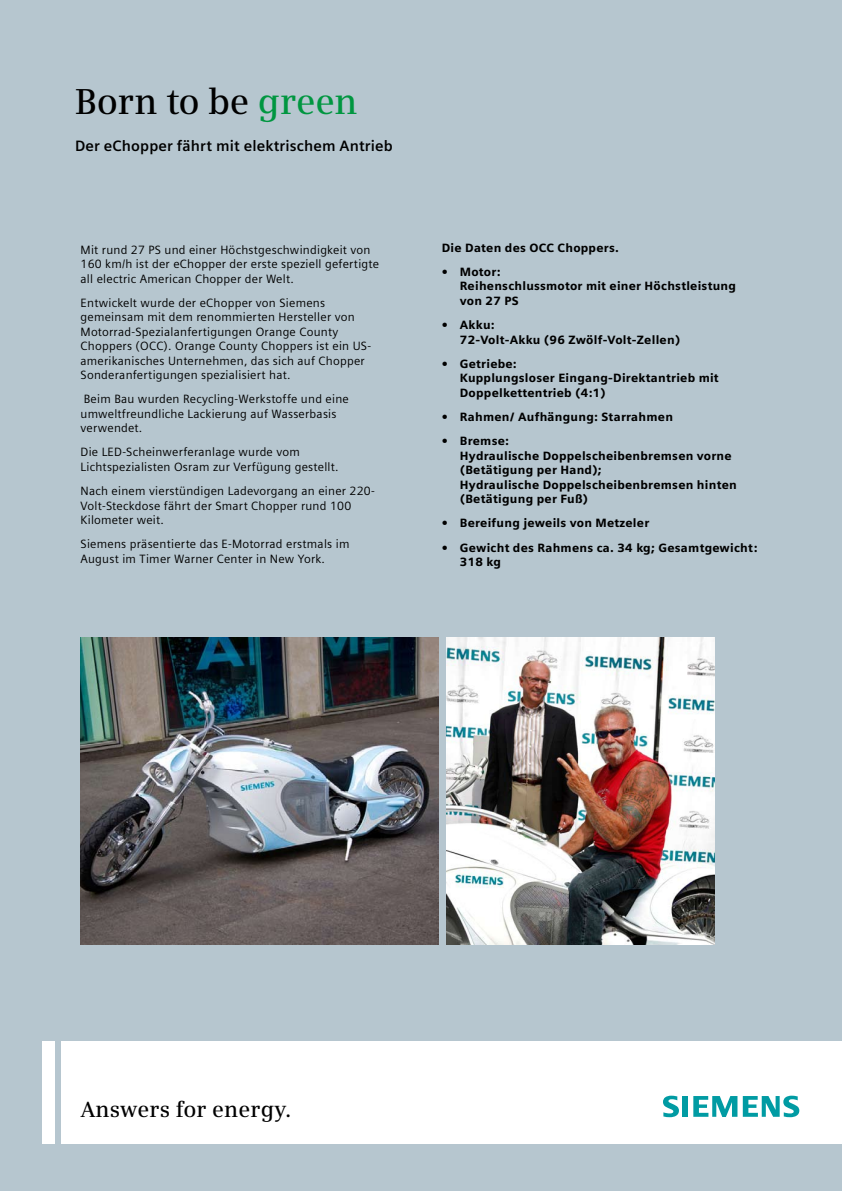
<style>
.page{position:relative;width:842px;height:1191px;background:#b6c6cf}
.page>*{position:absolute;margin:0;border:0;box-sizing:border-box;transform-origin:0 0}
.t1{font:600 36px "Siemens Serif";letter-spacing:-.01em;color:#000}
.t2{font:600 22px "Siemens Serif";letter-spacing:.005em;color:#000}
.t3{font:700 15px "Siemens Sans";letter-spacing:.01em;color:#000}
.t4{font:12px/14.4px "Siemens Sans";letter-spacing:.02em;color:#000}
.t5{font:900 12px/14.4px "Siemens Sans";letter-spacing:.02em;color:#000}
.s1{color:#009640}
</style>
<div class="page">
<img style="left:81px;top:638px;width:358px;height:306px">
<img style="left:446px;top:637px;width:269px;height:307px">
<div style="left:62px;top:1041px;width:780px;height:102px;background:#fff"></div>
<div style="left:43px;top:1041px;width:12px;height:102px;background:#fff"></div>
<svg style="left:663px;top:1095px;width:16px;height:22px"></svg>
<div style="left:682px;top:1096px;width:6px;height:20px;background:#009ba3"></div>
<svg style="left:693px;top:1096px;width:44px;height:21px"></svg>
<svg style="left:743px;top:1095px;width:56px;height:22px"></svg>
<h1 class="t1" style="left:75px;top:82px;width:284px">Born to be <span class="s1">green</span></h1>
<p class="t3" style="left:75px;top:137px;width:319px">Der eChopper fährt mit elektrischem Antrieb</p>
<p class="t4" style="left:81px;top:242px;width:300px">Mit rund 27 PS und einer Höchstgeschwindigkeit von<br>160 km/h ist der eChopper der erste speziell gefertigte all electric American Chopper der Welt.</p>
<p class="t4" style="left:81px;top:296px;width:292px">Entwickelt wurde der eChopper von Siemens gemeinsam mit dem renommierten Hersteller von Motorrad-Spezialanfertigungen Orange County Choppers (OCC). Orange County Choppers ist ein US&shy;amerikanisches Unternehmen, das sich auf Chopper Sonderanfertigungen spezialisiert hat.</p>
<p class="t4" style="left:81px;top:392px;width:270px">Beim Bau wurden Recycling-Werkstoffe und eine umweltfreundliche Lackierung auf Wasserbasis verwendet.</p>
<p class="t4" style="left:81px;top:445px;width:260px">Die LED-Scheinwerferanlage wurde vom<br>Lichtspezialisten Osram zur Verfügung gestellt.</p>
<p class="t4" style="left:81px;top:484px;width:296px">Nach einem vierstündigen Ladevorgang an einer 220-<br>Volt-Steckdose fährt der Smart Chopper rund 100<br>Kilometer weit.</p>
<p class="t4" style="left:81px;top:537px;width:270px">Siemens präsentierte das E-Motorrad erstmals im<br>August im Timer Warner Center in New York.</p>
<p class="t5" style="left:442px;top:240px;width:179px">Die Daten des OCC Choppers.</p>
<p class="t5" style="left:460px;top:265px;width:278px;text-indent:-18px">• Motor:<br>Reihenschlussmotor mit einer Höchstleistung von 27 PS</p>
<p class="t5" style="left:460px;top:318px;width:222px;text-indent:-18px">• Akku:<br>72-Volt-Akku (96 Zwölf-Volt-Zellen)</p>
<p class="t5" style="left:460px;top:356px;width:260px;text-indent:-18px">• Getriebe:<br>Kupplungsloser Eingang-Direktantrieb mit<br>Doppelkettentrieb (4:1)</p>
<p class="t5" style="left:442px;top:410px;width:233px">• Rahmen/ Aufhängung: Starrahmen</p>
<p class="t5" style="left:460px;top:434px;width:278px;text-indent:-18px">• Bremse:<br>Hydraulische Doppelscheibenbremsen vorne (Betätigung per Hand);<br>Hydraulische Doppelscheibenbremsen hinten (Betätigung per Fuß)</p>
<p class="t5" style="left:442px;top:516px;width:209px">• Bereifung jeweils von Metzeler</p>
<p class="t5" style="left:460px;top:540px;width:299px;text-indent:-18px">• Gewicht des Rahmens ca. 34 kg; Gesamtgewicht:<br>318 kg</p>
<h2 class="t2" style="left:81px;top:1097px;width:212px">Answers for energy.</h2>
</div>
